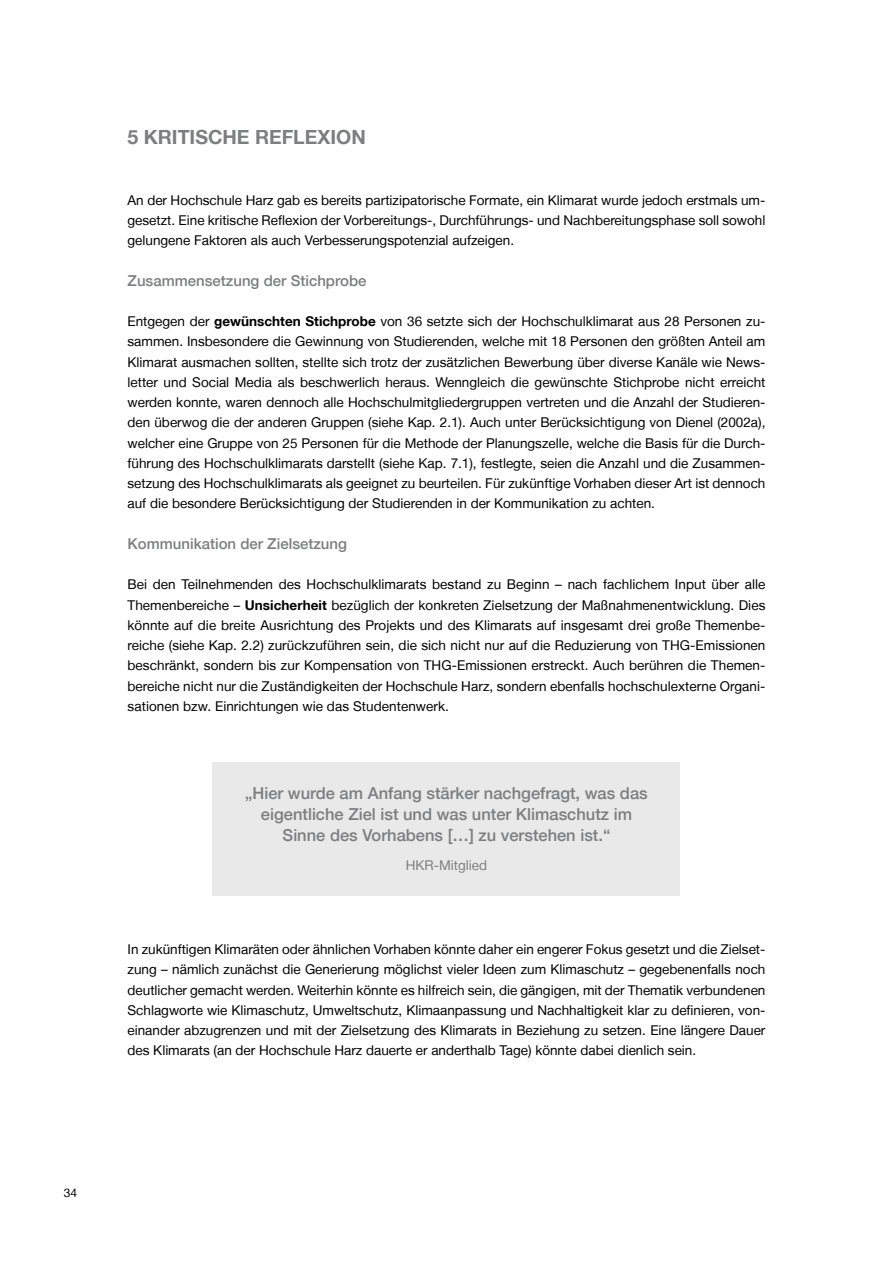
<style>
.page{position:relative;width:893px;height:1263px;background:#fff}
.page>*{position:absolute;margin:0;border:0;box-sizing:border-box;transform-origin:0 0}
.Headline1{font:700 19.5px "Helvetica Neue LT";color:#7d7e7f}
.Fließtext{font:500 16.5px/21px "Helvetica Neue LT";color:#7d7e7f;text-align:center}
.Zwischenüberschrift{font:500 15px "Helvetica Neue LT";color:#7d7e7f}
.Fließtext-2{font:13.5px/20.2px "Helvetica Neue LT";color:#000;text-align:justify}
.Fließtext-3{font:13.5px "Helvetica Neue LT";color:#7d7e7f}
.t1{font:12px "Helvetica Neue LT";color:#000}
.s1{font-weight:700}
</style>
<div class="page">
<div style="left:213px;top:762px;width:467px;height:133px;background:#eae9ea"></div>
<p class="Headline1" style="left:128px;top:125px;width:240px">5 KRITISCHE REFLEXION</p>
<p class="Fließtext-2" style="left:128px;top:190px;width:639px">An der Hochschule Harz gab es bereits partizipatorische Formate, ein Klimarat wurde jedoch erstmals um&shy;gesetzt. Eine kritische Reflexion der Vorbereitungs-, Durchführungs- und Nachbereitungsphase soll sowohl gelungene Faktoren als auch Verbesserungspotenzial aufzeigen.</p>
<p class="Zwischenüberschrift" style="left:128px;top:271px;width:240px">Zusammensetzung der Stichprobe</p>
<p class="Fließtext-2" style="left:128px;top:311px;width:639px">Entgegen der <span class="s1">gewünschten Stichprobe</span> von 36 setzte sich der Hochschulklimarat aus 28 Personen zu&shy;sammen. Insbesondere die Gewinnung von Studierenden, welche mit 18 Personen den größten Anteil am Klimarat ausmachen sollten, stellte sich trotz der zusätzlichen Bewerbung über diverse Kanäle wie News&shy;letter und Social Media als beschwerlich heraus. Wenngleich die gewünschte Stichprobe nicht erreicht werden konnte, waren dennoch alle Hochschulmitgliedergruppen vertreten und die Anzahl der Studieren&shy;den überwog die der anderen Gruppen (siehe Kap. 2.1). Auch unter Berücksichtigung von Dienel (2002a), welcher eine Gruppe von 25 Personen für die Methode der Planungszelle, welche die Basis für die Durch&shy;führung des Hochschulklimarats darstellt (siehe Kap. 7.1), festlegte, seien die Anzahl und die Zusammen&shy;setzung des Hochschulklimarats als geeignet zu beurteilen. Für zukünftige Vorhaben dieser Art ist dennoch auf die besondere Berücksichtigung der Studierenden in der Kommunikation zu achten.</p>
<p class="Zwischenüberschrift" style="left:128px;top:535px;width:221px">Kommunikation der Zielsetzung</p>
<p class="Fließtext-2" style="left:128px;top:574px;width:639px">Bei den Teilnehmenden des Hochschulklimarats bestand zu Beginn – nach fachlichem Input über alle Themenbereiche – <span class="s1">Unsicherheit</span> bezüglich der konkreten Zielsetzung der Maßnahmenentwicklung. Dies könnte auf die breite Ausrichtung des Projekts und des Klimarats auf insgesamt drei große Themenbe&shy;reiche (siehe Kap. 2.2) zurückzuführen sein, die sich nicht nur auf die Reduzierung von THG-Emissionen beschränkt, sondern bis zur Kompensation von THG-Emissionen erstreckt. Auch berühren die Themen&shy;bereiche nicht nur die Zuständigkeiten der Hochschule Harz, sondern ebenfalls hochschulexterne Organi&shy;sationen bzw. Einrichtungen wie das Studentenwerk.</p>
<p class="Fließtext" style="left:245px;top:782px;width:404px">„Hier wurde am Anfang stärker nachgefragt, was das eigentliche Ziel ist und was unter Klimaschutz im<br>Sinne des Vorhabens […] zu verstehen ist.“</p>
<p class="Fließtext-3" style="left:406px;top:857px;width:83px">HKR-Mitglied</p>
<p class="Fließtext-2" style="left:128px;top:939px;width:639px">In zukünftigen Klimaräten oder ähnlichen Vorhaben könnte daher ein engerer Fokus gesetzt und die Zielset&shy;zung – nämlich zunächst die Generierung möglichst vieler Ideen zum Klimaschutz – gegebenenfalls noch deutlicher gemacht werden. Weiterhin könnte es hilfreich sein, die gängigen, mit der Thematik verbundenen Schlagworte wie Klimaschutz, Umweltschutz, Klimaanpassung und Nachhaltigkeit klar zu definieren, von&shy;einander abzugrenzen und mit der Zielsetzung des Klimarats in Beziehung zu setzen. Eine längere Dauer des Klimarats (an der Hochschule Harz dauerte er anderthalb Tage) könnte dabei dienlich sein.</p>
<p class="t1" style="left:64px;top:1185px;width:15px">34</p>
</div>
